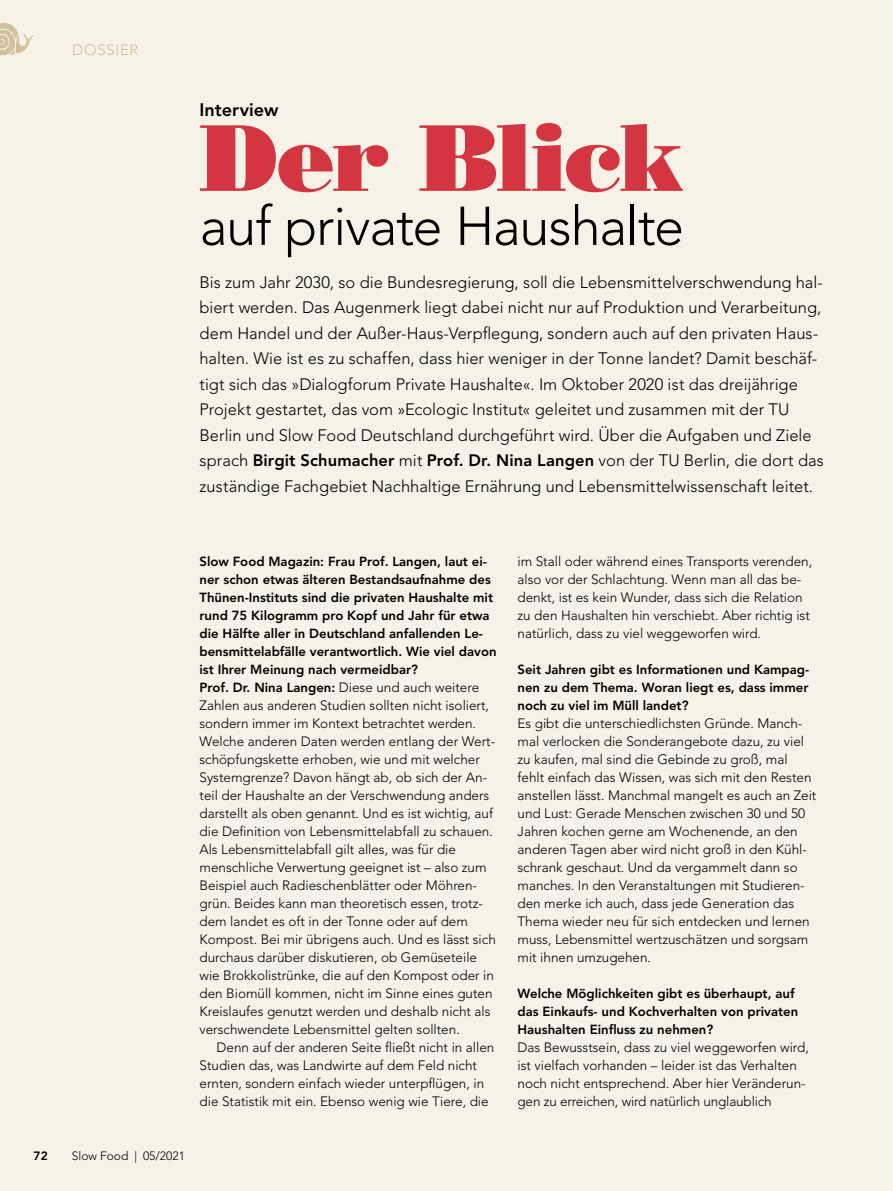
<style>
.page{position:relative;width:893px;height:1191px;background:#f6f2e8}
.page>*{position:absolute;margin:0;border:0;box-sizing:border-box;transform-origin:0 0}
.t1{font:94.5px "Bodoni LT Poster";letter-spacing:-.025em;color:#d33641}
.t2{font:300 54px "Avenir LT Std";letter-spacing:-.02em;color:#000}
.t3{font:800 18px "Avenir LT Std";color:#000}
.t4{font:300 16.5px/25.5px "Avenir LT Std";color:#000}
.t5{font:300 15px "Avenir LT Std";letter-spacing:.045em;color:#d2c09b}
.t6{font:300 13.5px/18px "Avenir LT Std";color:#000}
.t7{font:800 13.2px/18px "Avenir LT Std";color:#000}
.t8{font:300 12px "Avenir LT Std";color:#000}
.t9{font:800 12px "Avenir LT Std";color:#000}
.s1{font-weight:800}
.s2{font-weight:300;font-size:13.5px}
</style>
<div class="page">
<svg style="left:0;top:23px;width:34px;height:33px"></svg>
<p class="t5" style="left:72px;top:41px;width:68px">DOSSIER</p>
<h3 class="t3" style="left:199px;top:99px;width:81px">Interview</h3>
<h1 class="t1" style="left:199px;top:100px;width:485px">Der Blick</h1>
<h2 class="t2" style="left:199px;top:194px;width:486px">auf private Haushalte</h2>
<p class="t4" style="left:199px;top:269px;width:626px">Bis zum Jahr 2030, so die Bundesregierung, soll die Lebensmittelverschwendung hal&shy;biert werden. Das Augenmerk liegt dabei nicht nur auf Produktion und Verarbeitung, dem Handel und der Außer-Haus-Verpflegung, sondern auch auf den privaten Haus&shy;halten. Wie ist es zu schaffen, dass hier weniger in der Tonne landet? Damit beschäf&shy;tigt sich das »Dialogforum Private Haushalte«. Im Oktober 2020 ist das dreijährige Projekt gestartet, das vom »Ecologic Institut« geleitet und zusammen mit der TU Berlin und Slow Food Deutschland durchgeführt wird. Über die Aufgaben und Ziele sprach <span class="s1">Birgit Schumacher</span> mit <span class="s1">Prof. Dr. Nina Langen</span> von der TU Berlin, die dort das zuständige Fachgebiet Nachhaltige Ernährung und Lebensmittelwissenschaft leitet.</p>
<p class="t9" style="left:34px;top:1149px;width:16px">72</p>
<p class="t8" style="left:72px;top:1149px;width:115px">Slow Food | 05/2021</p>
<p class="t7" style="left:199px;top:552px;width:299px">Slow Food Magazin: Frau Prof. Langen, laut ei&shy;ner schon etwas älteren Bestandsaufnahme des Thünen-Instituts sind die privaten Haushalte mit rund 75 Kilogramm pro Kopf und Jahr für etwa die Hälfte aller in Deutschland anfallenden Le&shy;bensmittelabfälle verantwortlich. Wie viel davon ist Ihrer Meinung nach vermeidbar?<br>Prof. Dr. Nina Langen: <span class="s2">Diese und auch weitere</span></p>
<p class="t6" style="left:199px;top:696px;width:298px">Zahlen aus anderen Studien sollten nicht isoliert, sondern immer im Kontext betrachtet werden.<br>Welche anderen Daten werden entlang der Wert&shy;schöpfungskette erhoben, wie und mit welcher Systemgrenze? Davon hängt ab, ob sich der An&shy;teil der Haushalte an der Verschwendung anders darstellt als oben genannt. Und es ist wichtig, auf die Definition von Lebensmittelabfall zu schauen.<br>Als Lebensmittelabfall gilt alles, was für die menschliche Verwertung geeignet ist – also zum Beispiel auch Radieschenblätter oder Möhren&shy;grün. Beides kann man theoretisch essen, trotz&shy;dem landet es oft in der Tonne oder auf dem Kompost. Bei mir übrigens auch. Und es lässt sich durchaus darüber diskutieren, ob Gemüseteile wie Brokkolistrünke, die auf den Kompost oder in den Biomüll kommen, nicht im Sinne eines guten Kreislaufes genutzt werden und deshalb nicht als verschwendete Lebensmittel gelten sollten.</p>
<p class="t6" style="left:199px;top:1038px;width:296px;text-indent:17px">Denn auf der anderen Seite fließt nicht in allen Studien das, was Landwirte auf dem Feld nicht ernten, sondern einfach wieder unterpflügen, in die Statistik mit ein. Ebenso wenig wie Tiere, die</p>
<p class="t6" style="left:517px;top:552px;width:296px">im Stall oder während eines Transports verenden, also vor der Schlachtung. Wenn man all das be&shy;denkt, ist es kein Wunder, dass sich die Relation zu den Haushalten hin verschiebt. Aber richtig ist natürlich, dass zu viel weggeworfen wird.</p>
<p class="t7" style="left:518px;top:660px;width:293px;text-align:justify">Seit Jahren gibt es Informationen und Kampag&shy;nen zu dem Thema. Woran liegt es, dass immer noch zu viel im Müll landet?</p>
<p class="t6" style="left:518px;top:714px;width:300px">Es gibt die unterschiedlichsten Gründe. Manch&shy;mal verlocken die Sonderangebote dazu, zu viel zu kaufen, mal sind die Gebinde zu groß, mal fehlt einfach das Wissen, was sich mit den Resten anstellen lässt. Manchmal mangelt es auch an Zeit und Lust: Gerade Menschen zwischen 30 und 50<br>Jahren kochen gerne am Wochenende, an den anderen Tagen aber wird nicht groß in den Kühl&shy;schrank geschaut. Und da vergammelt dann so manches. In den Veranstaltungen mit Studieren&shy;den merke ich auch, dass jede Generation das Thema wieder neu für sich entdecken und lernen muss, Lebensmittel wertzuschätzen und sorgsam mit ihnen umzugehen.</p>
<p class="t7" style="left:518px;top:984px;width:282px">Welche Möglichkeiten gibt es überhaupt, auf das Einkaufs- und Kochverhalten von privaten<br>Haushalten Einfluss zu nehmen?</p>
<p class="t6" style="left:517px;top:1038px;width:293px">Das Bewusstsein, dass zu viel weggeworfen wird, ist vielfach vorhanden – leider ist das Verhalten noch nicht entsprechend. Aber hier Veränderun&shy;gen zu erreichen, wird natürlich unglaublich</p>
</div>
